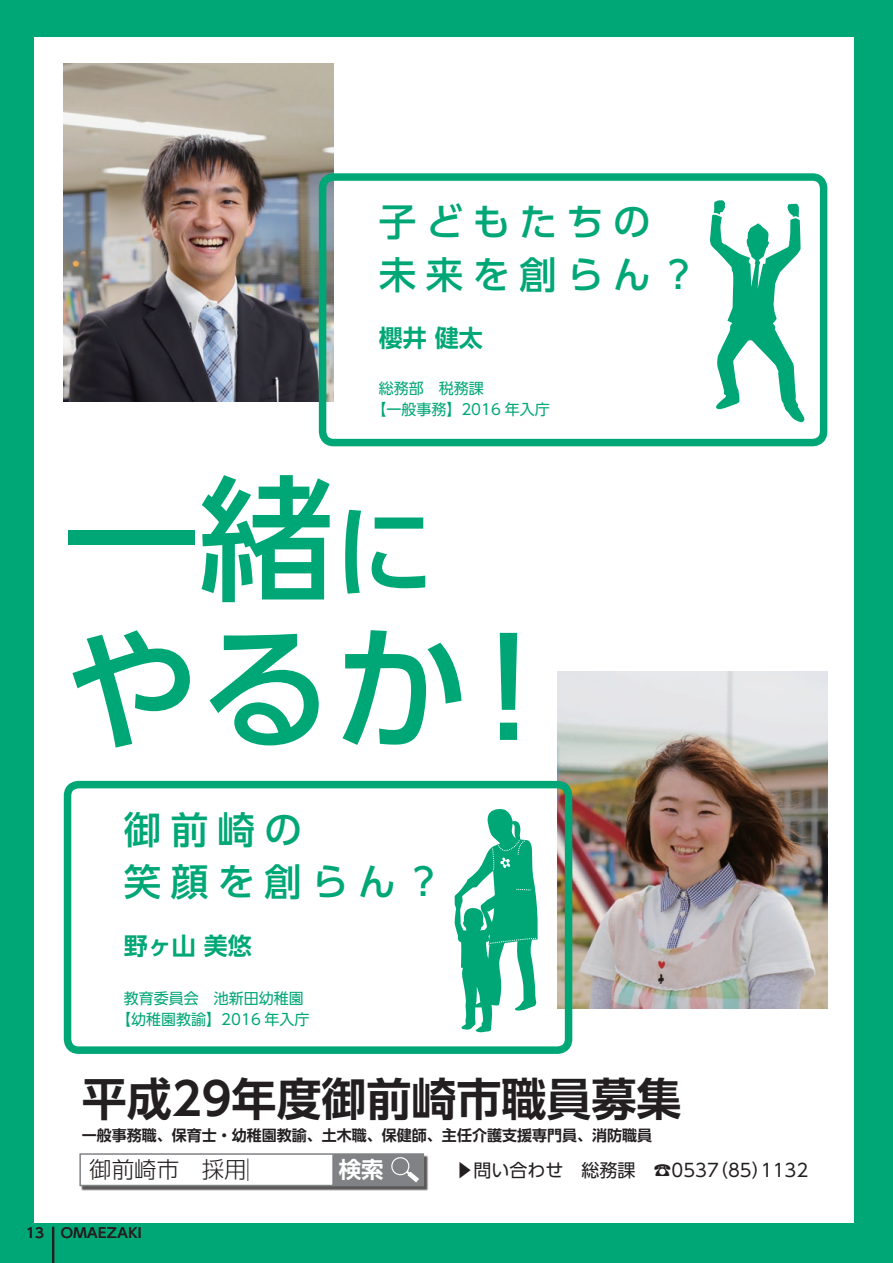
<style>
.page{position:relative;width:893px;height:1263px;background:#00a776}
.page>*{position:absolute;margin:0;border:0;box-sizing:border-box;transform-origin:0 0}
.t1{font:500 135px "UD Shin Go Pro";color:#00a776}
.t2{font:700 45px "UD Shin Go Pro De";color:#231f20}
.t3{font:500 37.5px/52.5px "UD Shin Go Pro";letter-spacing:.25em;color:#00a776}
.t4{font:700 24px "UD Shin Go Pro De";color:#00a776}
.t5{font:300 22.5px "UD Shin Go Pro";color:#231f20}
.t6{font:700 22.5px "UD Shin Go Pro De";color:#fff}
.t7{font:18px "UD Shin Go Pro";color:#231f20}
.t8{font:15px "UD Shin Go Pro";color:#00a776}
.t9{font:700 15px "UD Shin Go Pro De";color:#231f20}
.t10{font:500 13.5px "UD Shin Go Pro";letter-spacing:.035em;color:#231f20}
.s1{font-size:101.25px}
</style>
<div class="page">
<div style="left:35px;top:38px;width:819px;height:1185px;background:#fff"></div>
<img style="left:557px;top:671px;width:270px;height:338px">
<img style="left:64px;top:64px;width:270px;height:337px">
<div style="left:81px;top:1155px;width:348px;height:36px;background:#231f20;opacity:.75"></div>
<div style="left:79px;top:1153px;width:255px;height:33px;background:#fff;border:2px solid #808285"></div>
<div style="left:334px;top:1153px;width:90px;height:33px;background:#808285;border:2px solid #808285"></div>
<svg style="left:389px;top:1155px;width:35px;height:32px"></svg>
<svg style="left:248px;top:1158px;width:1px;height:23px"></svg>
<div style="left:319px;top:173px;width:508px;height:273px;border:8px solid #00a776;border-radius:11px"></div>
<div style="left:64px;top:781px;width:508px;height:273px;border:8px solid #00a776;border-radius:11px"></div>
<svg style="left:710px;top:200px;width:95px;height:222px"></svg>
<svg style="left:454px;top:809px;width:84px;height:224px"></svg>
<hr style="left:52px;top:1227px;width:2px;height:36px;background:#231f20">
<p class="t3" style="left:379px;top:195px;width:320px">子どもたちの未来を創らん?</p>
<p class="t4" style="left:379px;top:319px;width:105px">櫻井健太</p>
<p class="t8" style="left:379px;top:376px;width:106px">総務部　税務課</p>
<p class="t8" style="left:371px;top:397px;width:180px">【一般事務】2016 年入庁</p>
<p class="t1" style="left:64px;top:429px;width:373px">一緒<span class="s1">に</span></p>
<p class="t1" style="left:64px;top:579px;width:465px">やるか!</p>
<p class="t3" style="left:124px;top:802px;width:180px">御前崎の</p>
<p class="t3" style="left:124px;top:855px;width:320px">笑顔を創らん?</p>
<p class="t4" style="left:124px;top:926px;width:129px">野ヶ山美悠</p>
<p class="t8" style="left:124px;top:986px;width:181px">教育委員会　池新田幼稚園</p>
<p class="t8" style="left:116px;top:1007px;width:195px">【幼稚園教諭】2016 年入庁</p>
<p class="t2" style="left:82px;top:1062px;width:601px">平成29年度御前崎市職員募集</p>
<p class="t9" style="left:82px;top:1123px;width:571px">一般事務職、保育士・幼稚園教諭、土木職、保健師、主任介護支援専門員、消防職員</p>
<p class="t5" style="left:89px;top:1151px;width:159px">御前崎市　採用</p>
<p class="t6" style="left:339px;top:1151px;width:46px">検索</p>
<p class="t7" style="left:455px;top:1155px;width:181px">▶問い合わせ　総務課</p>
<p class="t7" style="left:710px;top:1155px;width:61px">)85(</p>
<p class="t7" style="left:653px;top:1155px;width:67px">☎0537</p>
<p class="t7" style="left:761px;top:1155px;width:49px">1132</p>
<p class="t10" style="left:26px;top:1221px;width:19px">13</p>
<p class="t10" style="left:61px;top:1221px;width:83px">OMAEZAKI</p>
</div>
